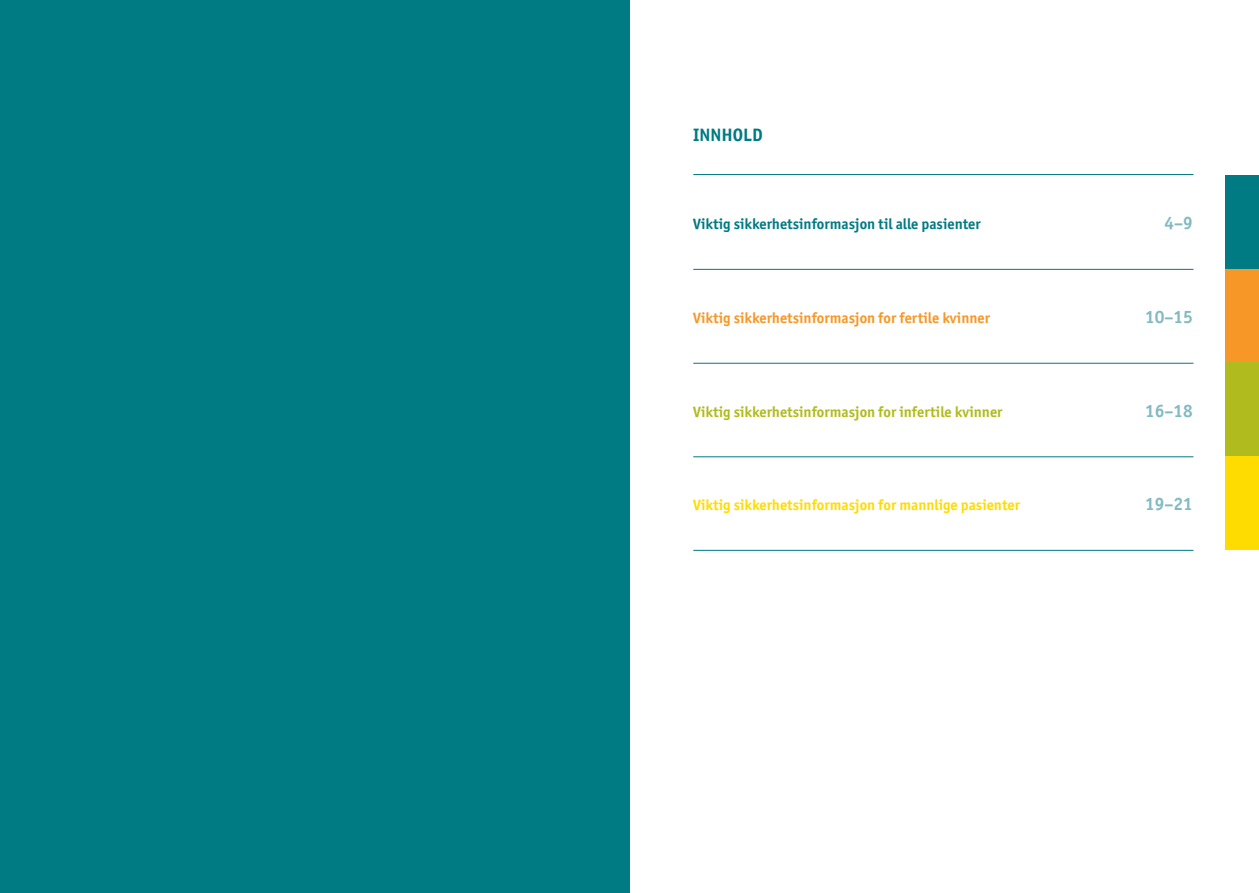
<style>
.page{position:relative;width:1259px;height:893px;background:#fff}
.page>*{position:absolute;margin:0;border:0;box-sizing:border-box;transform-origin:0 0}
.t1{font:700 18px "Officina Sans ITC Pro";color:#83bac2}
.t2{font:700 18px "Officina Sans ITC Pro";color:#007a83}
.t3{font:700 15px "Officina Sans ITC Pro";color:#ffdc01}
.t4{font:700 15px "Officina Sans ITC Pro";color:#b0bb1d}
.t5{font:700 15px "Officina Sans ITC Pro";color:#f79727}
.t6{font:700 15px "Officina Sans ITC Pro";color:#007a83}
</style>
<div class="page">
<hr style="left:693px;top:269px;width:500px;height:1px;background:#007a83">
<hr style="left:693px;top:174px;width:500px;height:1px;background:#007a83">
<hr style="left:693px;top:363px;width:500px;height:1px;background:#007a83">
<hr style="left:693px;top:457px;width:500px;height:1px;background:#007a83">
<hr style="left:693px;top:550px;width:500px;height:1px;background:#007a83">
<div style="left:1225px;top:175px;width:34px;height:94px;background:#007a83"></div>
<div style="left:1225px;top:269px;width:34px;height:93px;background:#f79727"></div>
<div style="left:1225px;top:362px;width:34px;height:94px;background:#b0bb1d"></div>
<div style="left:1225px;top:456px;width:34px;height:94px;background:#ffdc01"></div>
<div style="left:0;top:0;width:629px;height:893px;background:#007a83"></div>
<p class="t2" style="left:693px;top:123px;width:71px">INNHOLD</p>
<p class="t6" style="left:693px;top:215px;width:289px">Viktig sikkerhetsinformasjon til alle pasienter</p>
<p class="t1" style="left:1164px;top:212px;width:30px">4–9</p>
<p class="t5" style="left:693px;top:309px;width:298px">Viktig sikkerhetsinformasjon for fertile kvinner</p>
<p class="t1" style="left:1145px;top:306px;width:49px">10–15</p>
<p class="t4" style="left:693px;top:402px;width:311px">Viktig sikkerhetsinformasjon for infertile kvinner</p>
<p class="t1" style="left:1145px;top:399px;width:49px">16–18</p>
<p class="t3" style="left:693px;top:496px;width:328px">Viktig sikkerhetsinformasjon for mannlige pasienter</p>
<p class="t1" style="left:1145px;top:493px;width:49px">19–21</p>
</div>
